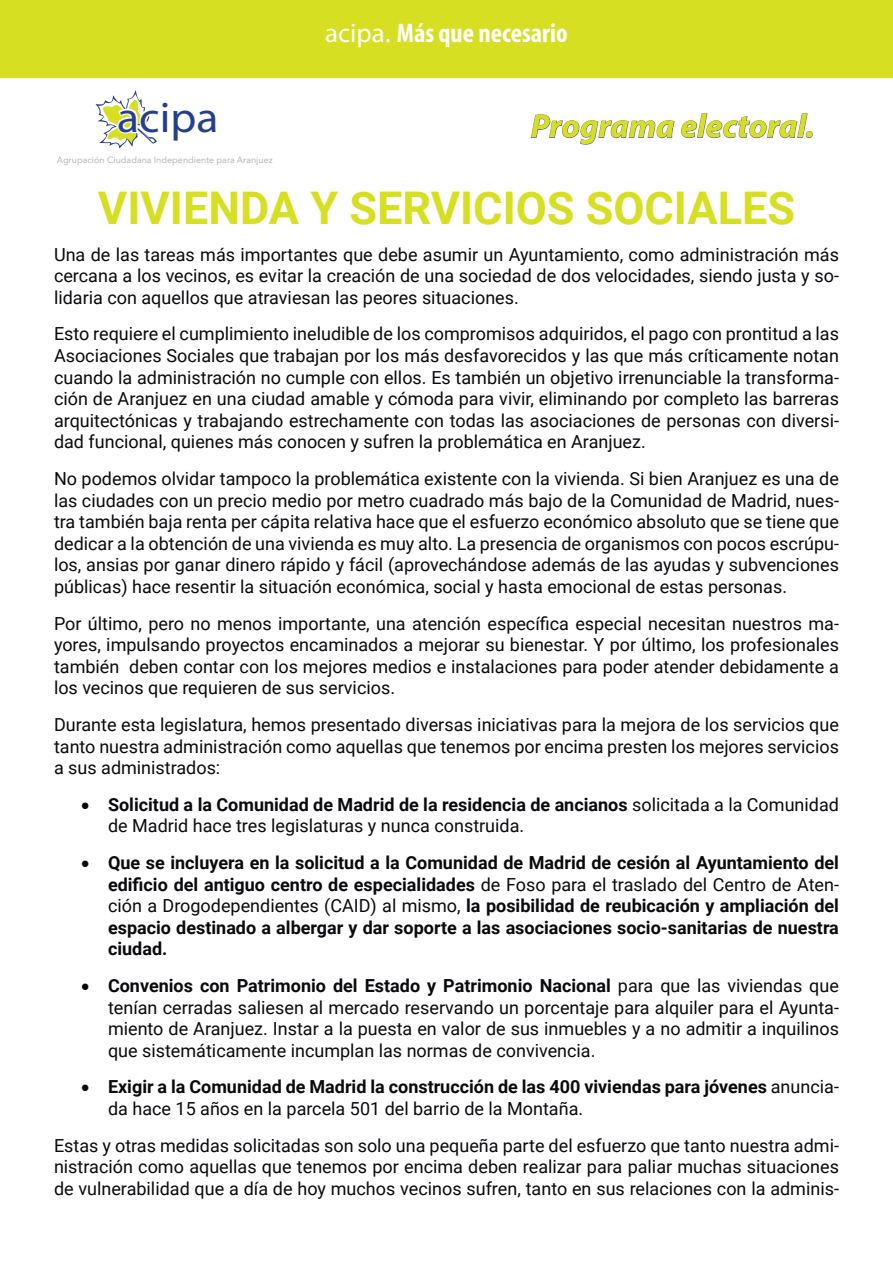
<style>
.page{position:relative;width:893px;height:1263px;background:#fff}
.page>*{position:absolute;margin:0;border:0;box-sizing:border-box;transform-origin:0 0}
.t1{font:700 45px "Roboto";color:#d6df21}
.t2{font:43.35px "Myriad Pro";color:#253f8e;scale:1.05 1}
.t3{font:italic 700 33px "Myriad Pro";color:#d6df21}
.t4{font:700 condensed 27px "Myriad Pro";color:#fff}
.t5{font:18px/21.6px "Roboto";color:#0b090d;text-align:justify}
.t6{font:700 18px/21.6px "Roboto";color:#0b090d;text-align:justify}
.t7{font:8.85px "Avenir Next LT Pro";color:#a8a9ad}
.s1{font-weight:400;font-stretch:normal}
.s2{font-weight:700}
.s3{font-weight:400}
</style>
<div class="page">
<div style="left:0;top:0;width:893px;height:78px;background:#d6df21"></div>
<svg style="left:96px;top:90px;width:61px;height:58px"></svg>
<svg style="left:531px;top:114px;width:144px;height:31px"></svg>
<svg style="left:681px;top:113px;width:131px;height:25px"></svg>
<h2 class="t2" style="left:117px;top:90px;width:98px">acipa</h2>
<p class="t7" style="left:57px;top:155px;width:217px">Agrupación Ciudadana Independiente para Aranjuez</p>
<h3 class="t4" style="left:325px;top:16px;width:244px"><span class="s1">acipa.</span> Más que necesario</h3>
<h3 class="t3" style="left:531px;top:105px;width:285px">Programa electoral.</h3>
<h1 class="t1" style="left:98px;top:176px;width:699px">VIVIENDA Y SERVICIOS SOCIALES</h1>
<p class="t5" style="left:54px;top:243px;width:786px">Una de las tareas más importantes que debe asumir un Ayuntamiento, como administración más cercana a los vecinos, es evitar la creación de una sociedad de dos velocidades, siendo justa y so&shy;lidaria con aquellos que atraviesan las peores situaciones.</p>
<p class="t5" style="left:54px;top:322px;width:786px">Esto requiere el cumplimiento ineludible de los compromisos adquiridos, el pago con prontitud a las Asociaciones Sociales que trabajan por los más desfavorecidos y las que más críticamente notan cuando la administración no cumple con ellos. Es también un objetivo irrenunciable la transforma&shy;ción de Aranjuez en una ciudad amable y cómoda para vivir, eliminando por completo las barreras arquitectónicas y trabajando estrechamente con todas las asociaciones de personas con diversi&shy;dad funcional, quienes más conocen y sufren la problemática en Aranjuez.</p>
<p class="t5" style="left:54px;top:467px;width:786px">No podemos olvidar tampoco la problemática existente con la vivienda. Si bien Aranjuez es una de las ciudades con un precio medio por metro cuadrado más bajo de la Comunidad de Madrid, nues&shy;tra también baja renta per cápita relativa hace que el esfuerzo económico absoluto que se tiene que dedicar a la obtención de una vivienda es muy alto. La presencia de organismos con pocos escrúpu&shy;los, ansias por ganar dinero rápido y fácil (aprovechándose además de las ayudas y subvenciones públicas) hace resentir la situación económica, social y hasta emocional de estas personas.</p>
<p class="t5" style="left:54px;top:612px;width:786px">Por último, pero no menos importante, una atención específica especial necesitan nuestros ma&shy;yores, impulsando proyectos encaminados a mejorar su bienestar. Y por último, los profesionales también deben contar con los mejores medios e instalaciones para poder atender debidamente a los vecinos que requieren de sus servicios.</p>
<p class="t5" style="left:54px;top:713px;width:786px">Durante esta legislatura, hemos presentado diversas iniciativas para la mejora de los servicios que tanto nuestra administración como aquellas que tenemos por encima presten los mejores servicios a sus administrados:</p>
<p class="t5" style="left:108px;top:793px;width:732px;text-indent:-27px">• <span class="s2">Solicitud a la Comunidad de Madrid de la residencia de ancianos</span> solicitada a la Comunidad de Madrid hace tres legislaturas y nunca construida.</p>
<p class="t6" style="left:108px;top:851px;width:732px;text-indent:-27px">• Que se incluyera en la solicitud a la Comunidad de Madrid de cesión al Ayuntamiento del edificio del antiguo centro de especialidades <span class="s3">de Foso para el traslado del Centro de Aten&shy;ción a Drogodependientes (CAID) al mismo,</span> la posibilidad de reubicación y ampliación del espacio destinado a albergar y dar soporte a las asociaciones socio-sanitarias de nuestra ciudad.</p>
<p class="t5" style="left:108px;top:974px;width:732px;text-indent:-27px">• <span class="s2">Convenios con Patrimonio del Estado y Patrimonio Nacional</span> para que las viviendas que tenían cerradas saliesen al mercado reservando un porcentaje para alquiler para el Ayunta&shy;miento de Aranjuez. Instar a la puesta en valor de sus inmuebles y a no admitir a inquilinos que sistemáticamente incumplan las normas de convivencia.</p>
<p class="t6" style="left:108px;top:1075px;width:732px;text-indent:-27px">• Exigir a la Comunidad de Madrid la construcción de las 400 viviendas para jóvenes <span class="s3">anuncia&shy;da hace 15 años en la parcela 501 del barrio de la Montaña.</span></p>
<p class="t5" style="left:54px;top:1134px;width:786px">Estas y otras medidas solicitadas son solo una pequeña parte del esfuerzo que tanto nuestra admi&shy;nistración como aquellas que tenemos por encima deben realizar para paliar muchas situaciones de vulnerabilidad que a día de hoy muchos vecinos sufren, tanto en sus relaciones con la adminis-</p>
</div>
